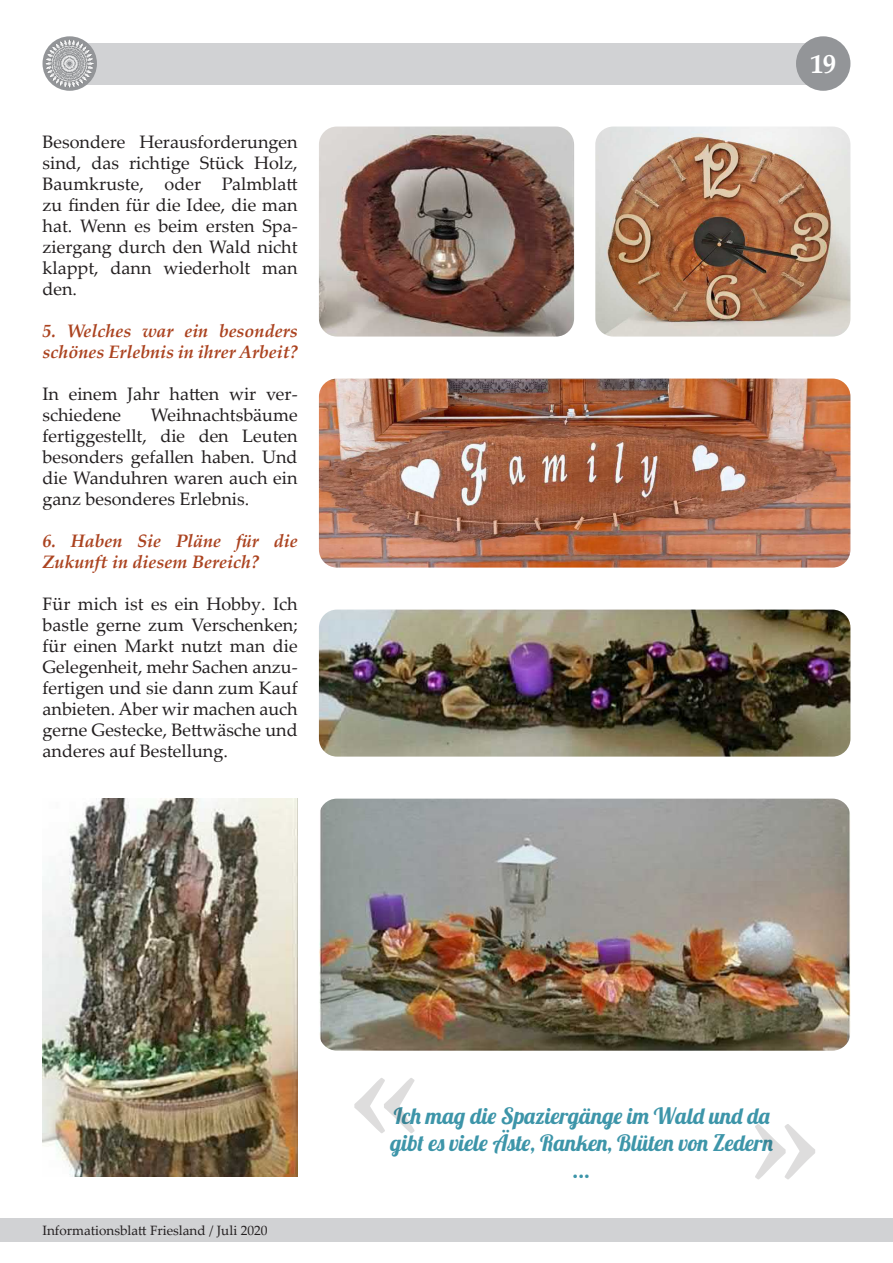
<style>
.page{position:relative;width:893px;height:1263px;background:#fff}
.page>*{position:absolute;margin:0;border:0;box-sizing:border-box;transform-origin:0 0}
.t1{font:700 142.05px "Palatino Linotype";color:#231f20}
.t2{font:700 27px "Palatino Linotype";color:#fff}
.t3{font:22.5px/27px "Lobster 1.4";color:#3d95a9;text-align:center}
.t4{font:18px/21px "Palatino Linotype";color:#231f20;text-align:justify}
.t5{font:italic 700 18px/21px "Palatino Linotype";color:#ab4320}
.t6{font:13.5px "Palatino Linotype";color:#231f20}
</style>
<div class="page">
<div style="left:0;top:1219px;width:893px;height:23px;background:#d1d2d4"></div>
<div style="left:70px;top:43px;width:753px;height:42px;background:#d1d2d4"></div>
<div style="left:43px;top:36px;width:54px;height:55px;background:#939598;border-radius:50%"></div>
<div style="left:796px;top:36px;width:54px;height:55px;background:#939598;border-radius:50%"></div>
<img style="left:46px;top:39px;width:48px;height:49px;border-radius:24px">
<img style="left:43px;top:798px;width:255px;height:379px">
<img style="left:319px;top:127px;width:255px;height:210px">
<img style="left:595px;top:127px;width:255px;height:210px">
<img style="left:319px;top:799px;width:531px;height:252px">
<img style="left:319px;top:610px;width:531px;height:147px">
<img style="left:319px;top:379px;width:531px;height:189px">
<p class="t4" style="left:43px;top:130px;width:257px">Besondere Herausforderungen sind, das richtige Stück Holz, Baumkruste, oder Palmblatt zu finden für die Idee, die man hat. Wenn es beim ersten Spa&shy;ziergang durch den Wald nicht klappt, dann wiederholt man den.</p>
<p class="t5" style="left:43px;top:319px;width:257px">5. Welches war ein besonders schönes Erlebnis in ihrer Arbeit?</p>
<p class="t4" style="left:43px;top:382px;width:257px">In einem Jahr hatten wir ver&shy;schiedene</p>
<p class="t4" style="left:43px;top:403px;width:257px;text-indent:108px">Weihnachtsbäume fertiggestellt, die den Leuten besonders gefallen haben. Und die Wanduhren waren auch ein ganz besonderes Erlebnis.</p>
<p class="t5" style="left:43px;top:529px;width:257px">6. Haben Sie Pläne für die<br>Zukunft in diesem Bereich?</p>
<p class="t4" style="left:43px;top:592px;width:257px">Für mich ist es ein Hobby. Ich bastle gerne zum Verschenken; für einen Markt nutzt man die Gelegenheit, mehr Sachen anzu&shy;fertigen und sie dann zum Kauf anbieten. Aber wir machen auch gerne Gestecke, Bettwäsche und anderes auf Bestellung.</p>
<h2 class="t2" style="left:810px;top:45px;width:28px">19</h2>
<p class="t6" style="left:43px;top:1220px;width:227px">Informationsblatt Friesland / Juli 2020</p>
<h1 class="t1" style="left:419px;top:1221px;width:73px;rotate:-180deg">»</h1>
<p class="t3" style="left:390px;top:1102px;width:384px">Ich mag die Spaziergänge im Wald und da gibt es viele Äste, Ranken, Blüten von Zedern ...</p>
<h1 class="t1" style="left:750px;top:1036px;width:73px">»</h1>
</div>
